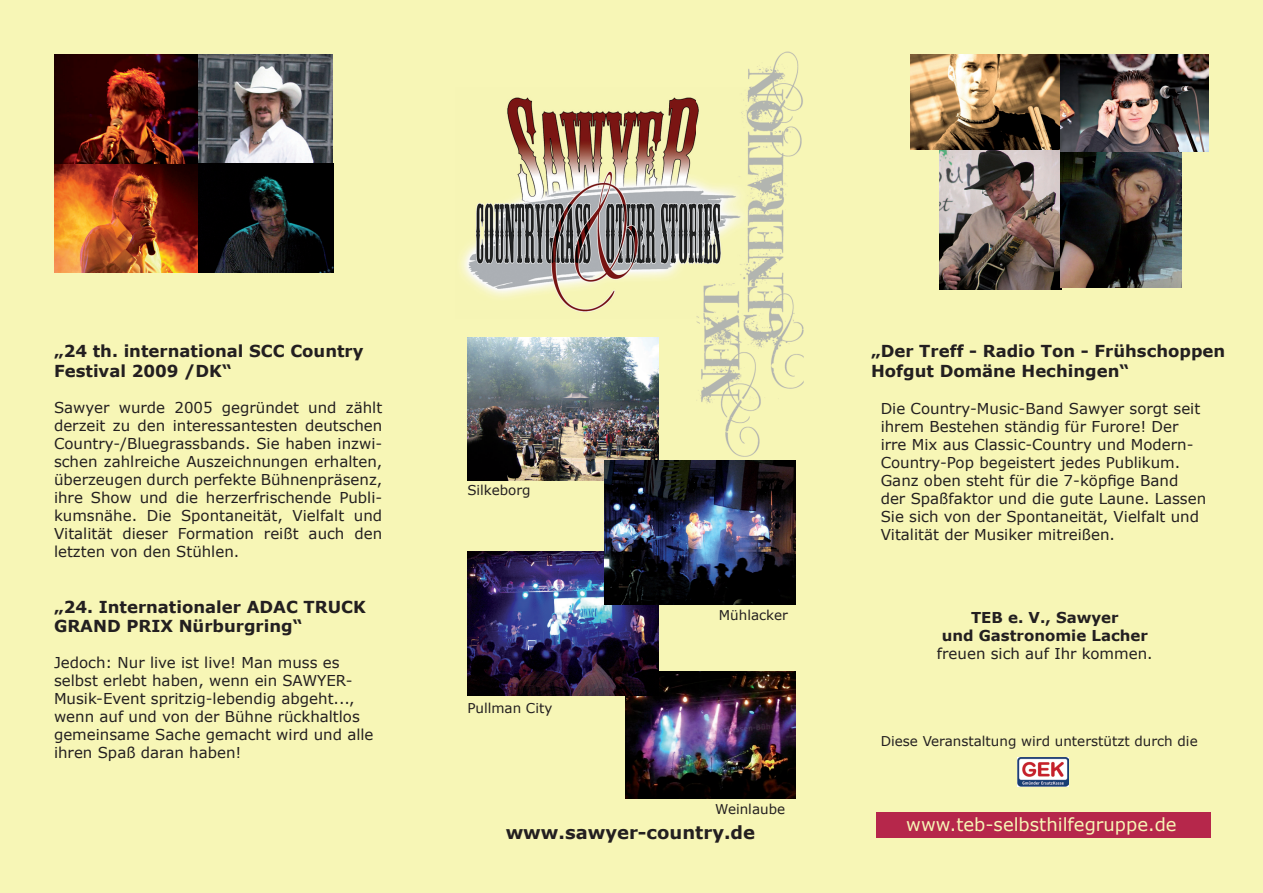
<style>
.page{position:relative;width:1263px;height:893px;background:#f7f6b6}
.page>*{position:absolute;margin:0;border:0;box-sizing:border-box;transform-origin:0 0}
.t1{font:18px "Verdana";color:#f7f6b6}
.t2{font:700 18px "Verdana";color:#231f20}
.t3{font:700 16.5px/19.8px "Verdana";color:#231f20}
.t4{font:15px/18px "Verdana";color:#231f20}
.t5{font:700 15px/18px "Verdana";color:#231f20;text-align:center}
.t6{font:13.5px "Verdana";color:#231f20}
</style>
<div class="page">
<img style="left:1017px;top:757px;width:51px;height:30px">
<div style="left:877px;top:812px;width:334px;height:26px;background:#b6274b"></div>
<img style="left:940px;top:148px;width:121px;height:141px">
<img style="left:911px;top:54px;width:148px;height:95px">
<img style="left:1060px;top:151px;width:121px;height:136px">
<img style="left:1060px;top:54px;width:149px;height:97px">
<img style="left:54px;top:54px;width:280px;height:218px">
<img style="left:696px;top:51px;width:108px;height:406px">
<img style="left:461px;top:87px;width:291px;height:231px">
<img style="left:625px;top:671px;width:171px;height:128px">
<img style="left:467px;top:337px;width:192px;height:144px">
<img style="left:467px;top:552px;width:192px;height:143px">
<img style="left:604px;top:460px;width:192px;height:144px">
<p class="t3" style="left:54px;top:341px;width:311px">„24 th. international SCC Country<br>Festival 2009 /DK“</p>
<p class="t4" style="left:54px;top:398px;width:330px;text-align:justify">Sawyer wurde 2005 gegründet und zählt derzeit zu den interessantesten deutschen Country-/Bluegrassbands. Sie haben inzwi&shy;schen zahlreiche Auszeichnungen erhalten, überzeugen durch perfekte Bühnenpräsenz, ihre Show und die herzerfrischende Publi&shy;kumsnähe. Die Spontaneität, Vielfalt und Vitalität dieser Formation reißt auch den letzten von den Stühlen.</p>
<p class="t3" style="left:54px;top:596px;width:313px">„24. Internationaler ADAC TRUCK<br>GRAND PRIX Nürburgring“</p>
<p class="t4" style="left:54px;top:653px;width:321px">Jedoch: Nur live ist live! Man muss es selbst erlebt haben, wenn ein SAWYER-Musik-Event spritzig-lebendig abgeht..., wenn auf und von der Bühne rückhaltlos gemeinsame Sache gemacht wird und alle ihren Spaß daran haben!</p>
<p class="t6" style="left:467px;top:482px;width:65px">Silkeborg</p>
<p class="t6" style="left:467px;top:700px;width:86px">Pullman City</p>
<p class="t6" style="left:719px;top:606px;width:70px">Mühlacker</p>
<p class="t6" style="left:715px;top:800px;width:71px">Weinlaube</p>
<p class="t3" style="left:871px;top:341px;width:356px">„Der Treff - Radio Ton - Frühschoppen<br>Hofgut Domäne Hechingen“</p>
<p class="t4" style="left:881px;top:399px;width:327px">Die Country-Music-Band Sawyer sorgt seit ihrem Bestehen ständig für Furore! Der irre Mix aus Classic-Country und Modern-Country-Pop begeistert jedes Publikum.<br>Ganz oben steht für die 7-köpfige Band der Spaßfaktor und die gute Laune. Lassen Sie sich von der Spontaneität, Vielfalt und Vitalität der Musiker mitreißen.</p>
<p class="t5" style="left:942px;top:608px;width:208px">TEB e. V., Sawyer<br>und Gastronomie Lacher</p>
<p class="t4" style="left:937px;top:644px;width:217px">freuen sich auf Ihr kommen.</p>
<p class="t6" style="left:881px;top:732px;width:318px">Diese Veranstaltung wird unterstützt durch die</p>
<p class="t2" style="left:506px;top:821px;width:251px">www.sawyer-country.de</p>
<p class="t1" style="left:906px;top:813px;width:272px">www.teb-selbsthilfegruppe.de</p>
</div>
